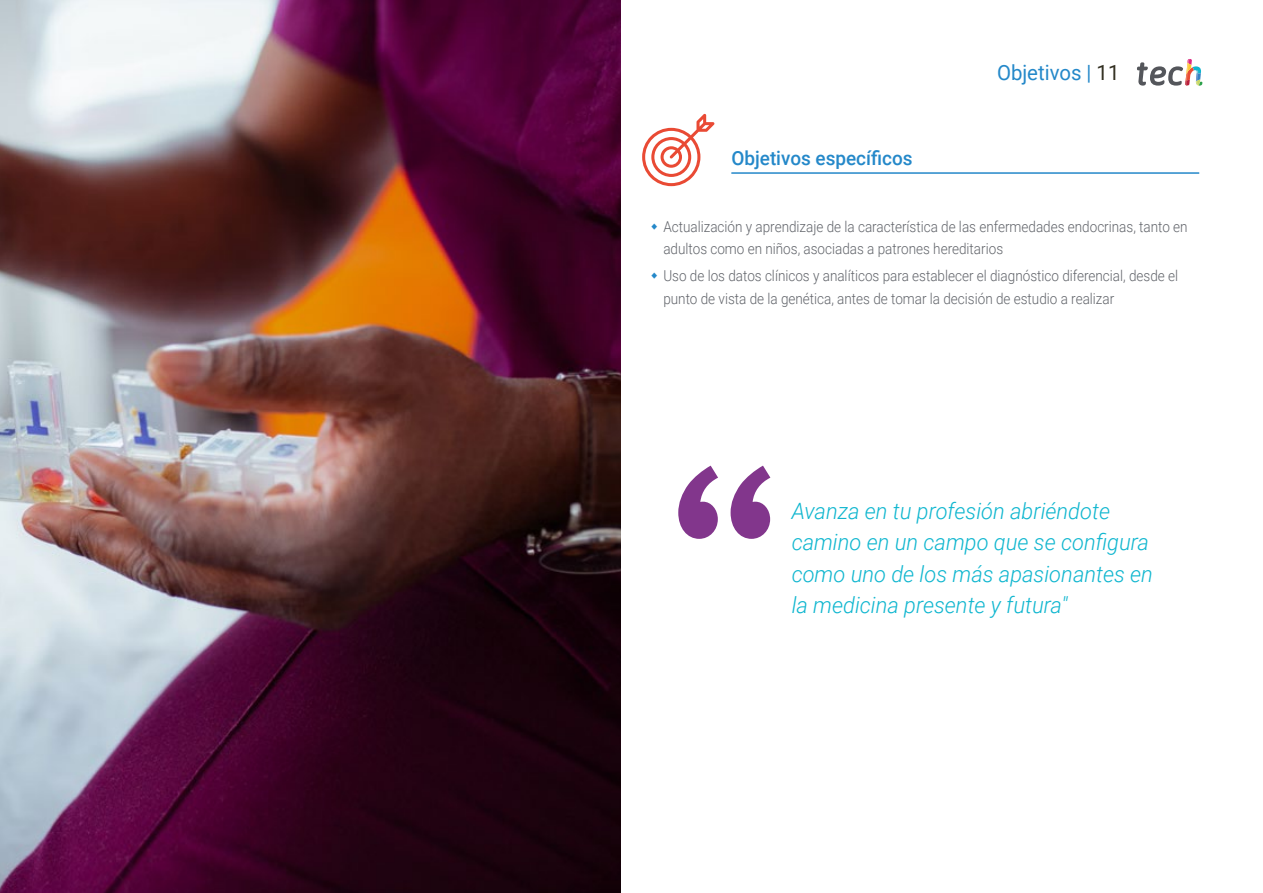
<style>
.page{position:relative;width:1263px;height:893px;background:#fff}
.page>*{position:absolute;margin:0;border:0;box-sizing:border-box;transform-origin:0 0}
.t1{font:italic 300 22.5px/31.5px "Roboto";color:#0fb6cf}
.t2{font:21px "Roboto";color:#2488c9}
.t3{font:500 19.5px "Roboto";color:#2488c9}
.t4{font:300 15px/22.5px "Roboto";color:#61646a;scale:.9 1}
.s1{color:#312e20}
</style>
<div class="page">
<img style="left:0;top:0;width:621px;height:893px">
<svg style="left:1137px;top:59px;width:65px;height:27px"></svg>
<svg style="left:678px;top:466px;width:92px;height:73px"></svg>
<svg style="left:642px;top:114px;width:72px;height:72px"></svg>
<hr style="left:731px;top:173px;width:468px;height:1px;background:#2488c9">
<h3 class="t3" style="left:731px;top:144px;width:183px">Objetivos específicos</h3>
<h2 class="t2" style="left:997px;top:57px;width:124px">Objetivos | <span class="s1">11</span></h2>
<p class="t4" style="left:663px;top:215px;width:584px">Actualización y aprendizaje de la característica de las enfermedades endocrinas, tanto en adultos como en niños, asociadas a patrones hereditarios</p>
<p class="t4" style="left:663px;top:264px;width:573px">Uso de los datos clínicos y analíticos para establecer el diagnóstico diferencial, desde el punto de vista de la genética, antes de tomar la decisión de estudio a realizar</p>
<h1 class="t1" style="left:792px;top:494px;width:363px">Avanza en tu profesión abriéndote camino en un campo que se configura como uno de los más apasionantes en la medicina presente y futura"</h1>
</div>
